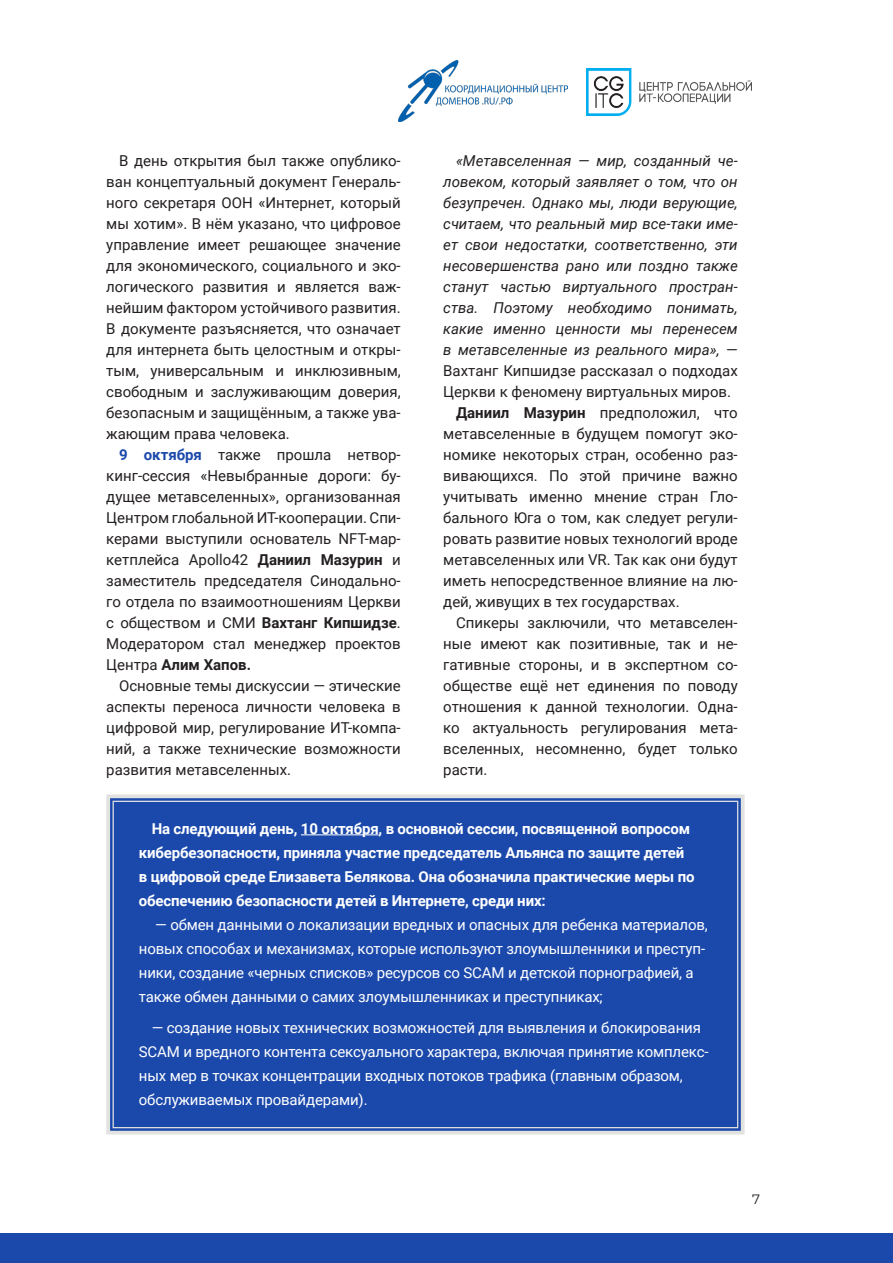
<style>
.page{position:relative;width:893px;height:1263px;background:#fff}
.page>*{position:absolute;margin:0;border:0;box-sizing:border-box;transform-origin:0 0}
.t1{font:15px/21px "Roboto";color:#231f20;text-align:justify}
.t2{font:15px/24px "Roboto";letter-spacing:-.01em;color:#fff}
.t3{font:italic 15px/21px "Roboto";color:#231f20;text-align:justify}
.t4{font:700 15px/24px "Roboto";letter-spacing:-.01em;color:#fff}
.t5{font:13.5px "Montserrat";color:#231f20}
.s1{font-weight:700;color:#1b49ab}
.s2{font-weight:700}
.s3{font-style:normal}
</style>
<div class="page">
<img style="left:587px;top:69px;width:164px;height:46px">
<img style="left:399px;top:60px;width:169px;height:62px">
<div style="left:0;top:1233px;width:893px;height:30px;background:#1b49ab"></div>
<div style="left:106px;top:794px;width:639px;height:341px;background:#1b49ab"></div>
<hr style="left:301px;top:834px;width:78px;height:1px;background:#fff">
<p class="t1" style="left:106px;top:149px;width:296px;text-indent:13px">В день открытия был также опублико&shy;ван концептуальный документ Генераль&shy;ного секретаря ООН «Интернет, который мы хотим». В нём указано, что цифровое управление имеет решающее значение для экономического, социального и эко&shy;логического развития и является важ&shy;нейшим фактором устойчивого развития.<br>В документе разъясняется, что означает для интернета быть целостным и откры&shy;тым, универсальным и инклюзивным, свободным и заслуживающим доверия, безопасным и защищённым, а также ува&shy;жающим права человека.</p>
<p class="t1" style="left:106px;top:443px;width:296px;text-indent:13px"><span class="s1">9 октября</span> также прошла нетвор&shy;кинг-сессия «Невыбранные дороги: бу&shy;дущее метавселенных», организованная Центром глобальной ИТ-кооперации. Спи&shy;керами выступили основатель NFT-мар&shy;кетплейса Apollo42 <span class="s2">Даниил Мазурин</span> и заместитель председателя Синодально&shy;го отдела по взаимоотношениям Церкви с обществом и СМИ <span class="s2">Вахтанг Кипшидзе</span>.<br>Модератором стал менеджер проектов Центра <span class="s2">Алим Хапов.</span></p>
<p class="t1" style="left:106px;top:674px;width:296px;text-indent:13px">Основные темы дискуссии — этические аспекты переноса личности человека в цифровой мир, регулирование ИТ-компа&shy;ний, а также технические возможности развития метавселенных.</p>
<p class="t3" style="left:443px;top:149px;width:296px;text-indent:13px">«Метавселенная — мир, созданный че&shy;ловеком, который заявляет о том, что он безупречен. Однако мы, люди верующие, считаем, что реальный мир все-таки име&shy;ет свои недостатки, соответственно, эти несовершенства рано или поздно также станут частью виртуального простран&shy;ства. Поэтому необходимо понимать, какие именно ценности мы перенесем в метавселенные из реального мира», <span class="s3">— Вахтанг Кипшидзе рассказал о подходах Церкви к феномену виртуальных миров.</span></p>
<p class="t1" style="left:443px;top:401px;width:296px;text-indent:13px"><span class="s2">Даниил Мазурин</span> предположил, что метавселенные в будущем помогут эко&shy;номике некоторых стран, особенно раз&shy;вивающихся. По этой причине важно учитывать именно мнение стран Гло&shy;бального Юга о том, как следует регули&shy;ровать развитие новых технологий вроде метавселенных или VR. Так как они будут иметь непосредственное влияние на лю&shy;дей, живущих в тех государствах.</p>
<p class="t1" style="left:443px;top:611px;width:296px;text-indent:13px">Спикеры заключили, что метавселен&shy;ные имеют как позитивные, так и не&shy;гативные стороны, и в экспертном со&shy;обществе ещё нет единения по поводу отношения к данной технологии. Одна&shy;ко актуальность регулирования мета&shy;вселенных, несомненно, будет только расти.</p>
<p class="t4" style="left:139px;top:816px;width:557px;text-indent:13px">На следующий день, 10 октября, в основной сессии, посвященной вопросом кибербезопасности, приняла участие председатель Альянса по защите детей в цифровой среде Елизавета Белякова. Она обозначила практические меры по обеспечению безопасности детей в Интернете, среди них:</p>
<p class="t2" style="left:139px;top:912px;width:570px;text-indent:16px">— обмен данными о локализации вредных и опасных для ребенка материалов, новых способах и механизмах, которые используют злоумышленники и преступ&shy;ники, создание «черных списков» ресурсов со SCAM и детской порнографией, а также обмен данными о самих злоумышленниках и преступниках;</p>
<p class="t2" style="left:139px;top:1015px;width:571px;text-indent:13px">— создание новых технических возможностей для выявления и блокирования SCAM и вредного контента сексуального характера, включая принятие комплекс&shy;ных мер в точках концентрации входных потоков трафика (главным образом, обслуживаемых провайдерами).</p>
<p class="t5" style="left:752px;top:1190px;width:9px">7</p>
</div>
